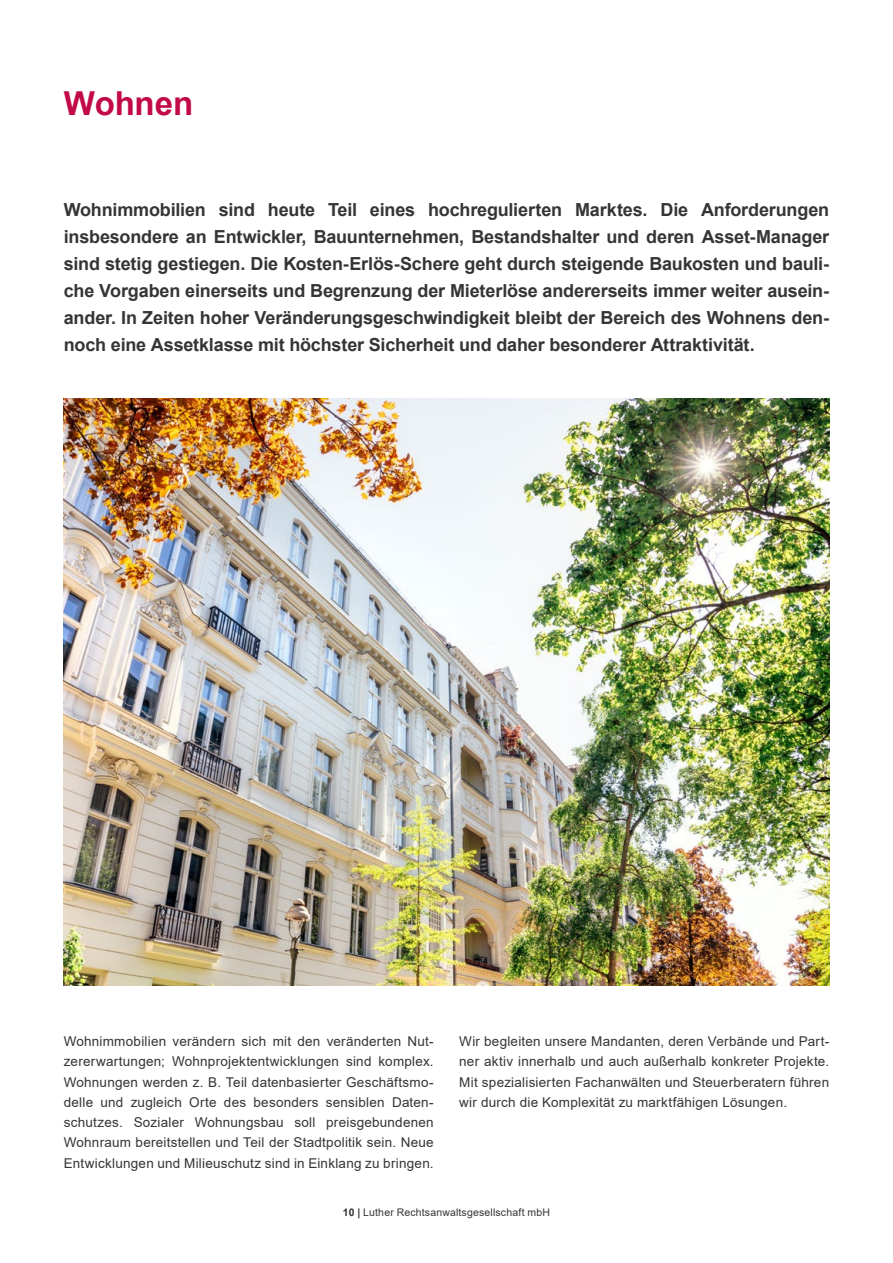
<style>
.page{position:relative;width:893px;height:1263px;background:#fff}
.page>*{position:absolute;margin:0;border:0;box-sizing:border-box;transform-origin:0 0}
.H1__EN{font:700 33px "Arial";letter-spacing:-.005em;color:#c30a49}
.Einleitungstext_Flat{font:700 18px/27px "Arial";letter-spacing:-.01em;color:#363536;text-align:justify}
.Copy{font:13.5px/20.2px "Arial";letter-spacing:.015em;color:#363536}
.t1{font:10.5px "Arial";letter-spacing:.015em;color:#363536}
.s1{font-weight:700}
</style>
<div class="page">
<img style="left:64px;top:398px;width:765px;height:587px">
<p class="H1__EN" style="left:64px;top:81px;width:131px">Wohnen</p>
<p class="Einleitungstext_Flat" style="left:64px;top:196px;width:767px">Wohnimmobilien sind heute Teil eines hochregulierten Marktes. Die Anforderungen insbesondere an Entwickler, Bauunternehmen, Bestandshalter und deren Asset-Manager sind stetig gestiegen. Die Kosten-Erlös-Schere geht durch steigende Baukosten und bauli&shy;che Vorgaben einerseits und Begrenzung der Mieterlöse andererseits immer weiter ausein&shy;ander. In Zeiten hoher Veränderungsgeschwindigkeit bleibt der Bereich des Wohnens den&shy;noch eine Assetklasse mit höchster Sicherheit und daher besonderer Attraktivität.</p>
<p class="Copy" style="left:64px;top:1031px;width:371px">Wohnimmobilien verändern sich mit den veränderten Nut&shy;zererwartungen; Wohnprojektentwicklungen sind komplex.<br>Wohnungen werden z. B. Teil datenbasierter Geschäftsmo&shy;delle und zugleich Orte des besonders sensiblen Daten&shy;schutzes. Sozialer Wohnungsbau soll preisgebundenen Wohnraum bereitstellen und Teil der Stadtpolitik sein. Neue Entwicklungen und Milieuschutz sind in Einklang zu bringen.</p>
<p class="Copy" style="left:459px;top:1031px;width:371px">Wir begleiten unsere Mandanten, deren Verbände und Part&shy;ner aktiv innerhalb und auch außerhalb konkreter Projekte.<br>Mit spezialisierten Fachanwälten und Steuerberatern führen wir durch die Komplexität zu marktfähigen Lösungen.</p>
<p class="t1" style="left:343px;top:1205px;width:209px"><span class="s1">10 |</span> Luther Rechtsanwaltsgesellschaft mbH</p>
</div>
